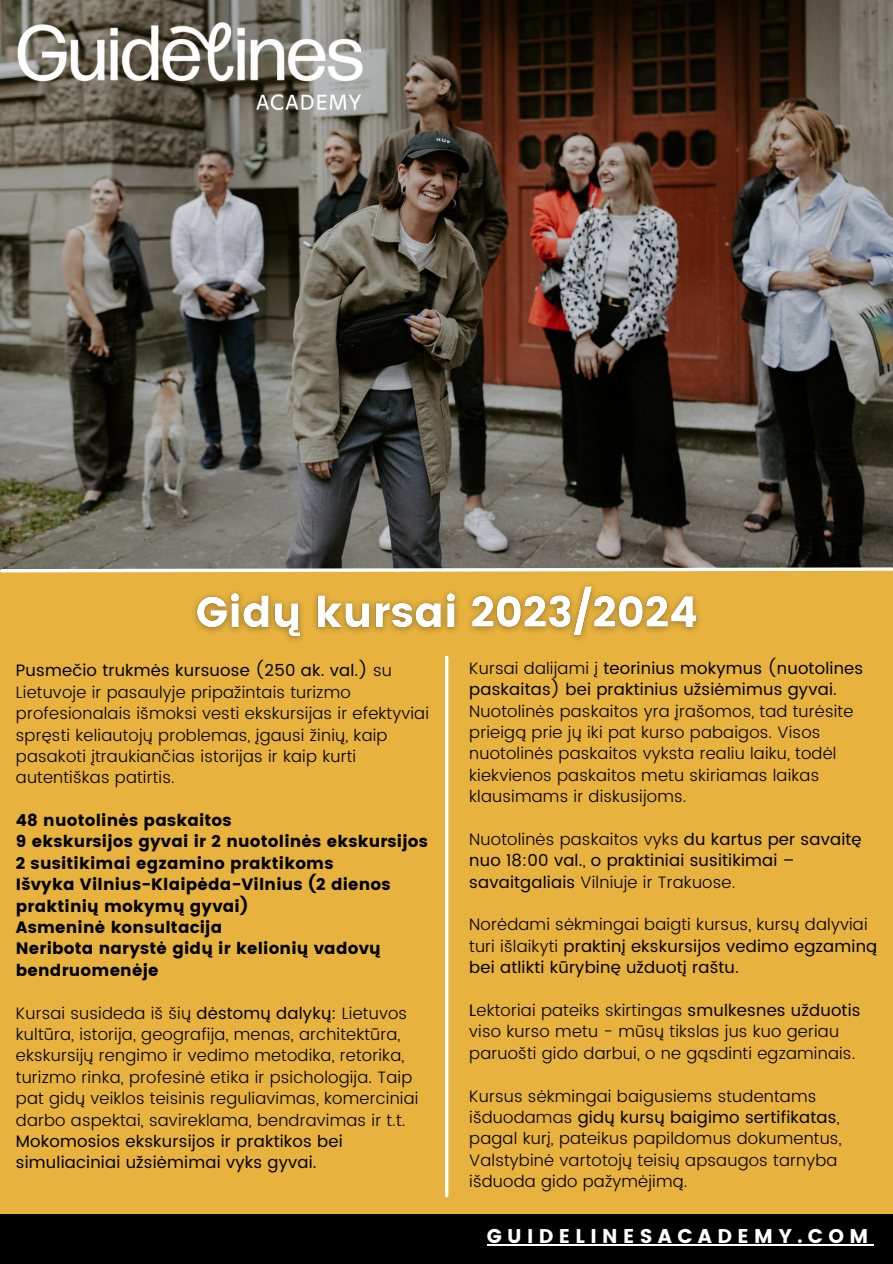
<style>
.page{position:relative;width:893px;height:1264px;background:#fff}
.page>*{position:absolute;margin:0;border:0;box-sizing:border-box;transform-origin:0 0}
.t1{font:19.8px "Poppins";letter-spacing:.27em;color:#fff}
.t2{font:300 16.5px/21.3px "Poppins";letter-spacing:.01em;color:#000}
.t3{font:16.5px/21.3px "Poppins";letter-spacing:.01em;color:#000}
.t4{font:16.5px/21.3px "Poppins";letter-spacing:.01em;color:#000}
.s1{font-weight:400}
.s2{font-weight:300}
</style>
<div class="page">
<div style="left:0;top:0;width:892px;height:1263px;background:#e7b23d"></div>
<div style="left:0;top:1214px;width:892px;height:49px;background:#000"></div>
<img style="left:0;top:0;width:892px;height:565px">
<img style="left:0;top:0;width:422px;height:168px">
<hr style="left:445px;top:657px;width:3px;height:538px;background:#fff">
<hr style="left:486px;top:1244px;width:387px;height:1px;background:#fff">
<img style="left:194px;top:585px;width:505px;height:56px">
<svg style="left:0;top:565px;width:892px;height:8px;background:#bbb19a"></svg>
<p class="t2" style="left:16px;top:660px;width:414px"><span class="s1">Pusmečio trukmės kursuose (250 ak. val.)</span> su Lietuvoje ir pasaulyje pripažintais turizmo profesionalais išmoksi vesti ekskursijas ir efektyviai spręsti keliautojų problemas, įgausi žinių, kaip pasakoti įtraukiančias istorijas ir kaip kurti autentiškas patirtis.</p>
<p class="t4" style="left:16px;top:809px;width:217px">48 nuotolinės paskaitos</p>
<p class="t4" style="left:16px;top:831px;width:413px">9 ekskursijos gyvai ir 2 nuotolinės ekskursijos</p>
<p class="t4" style="left:16px;top:852px;width:319px">2 susitikimai egzamino praktikoms</p>
<p class="t4" style="left:16px;top:873px;width:376px">Išvyka Vilnius-Klaipėda-Vilnius (2 dienos praktinių mokymų gyvai)</p>
<p class="t4" style="left:16px;top:916px;width:208px">Asmeninė konsultacija</p>
<p class="t4" style="left:16px;top:938px;width:360px">Neribota narystė gidų ir kelionių vadovų bendruomenėje</p>
<p class="t2" style="left:16px;top:1002px;width:404px">Kursai susideda iš šių <span class="s1">dėstomų dalykų:</span> Lietuvos kultūra, istorija, geografija, menas, architektūra, ekskursijų rengimo ir vedimo metodika, retorika, turizmo rinka, profesinė etika ir psichologija. Taip pat gidų veiklos teisinis reguliavimas, komerciniai darbo aspektai, savireklama, bendravimas ir t.t.<br><span class="s1">Mokomosios ekskursijos ir praktikos bei simuliaciniai užsiėmimai vyks gyvai.</span></p>
<p class="t2" style="left:469px;top:657px;width:395px">Kursai dalijami į <span class="s1">teorinius mokymus (nuotolines paskaitas) bei praktinius užsiėmimus gyvai.<br></span>Nuotolinės paskaitos yra įrašomos, tad turėsite prieigą prie jų iki pat kurso pabaigos. Visos nuotolinės paskaitos vyksta realiu laiku, todėl kiekvienos paskaitos metu skiriamas laikas klausimams ir diskusijoms.</p>
<p class="t3" style="left:469px;top:828px;width:394px"><span class="s2">Nuotolinės paskaitos vyks</span> du kartus per savaitę nuo 18:00 val.<span class="s2">,</span> o praktiniai susitikimai – savaitgaliais <span class="s2">Vilniuje ir Trakuose.</span></p>
<p class="t3" style="left:469px;top:914px;width:409px"><span class="s2">Norėdami sėkmingai baigti kursus, kursų dalyviai turi išlaikyti</span> praktinį ekskursijos vedimo egzaminą bei atlikti kūrybinę užduotį raštu.</p>
<p class="t2" style="left:469px;top:999px;width:393px"><span class="s1">L</span>ektoriai pateiks skirtingas <span class="s1">smulkesnes užduotis </span>viso kurso metu - mūsų tikslas jus kuo geriau paruošti gido darbui, o ne gąsdinti egzaminais.</p>
<p class="t2" style="left:469px;top:1085px;width:374px">Kursus sėkmingai baigusiems studentams išduodamas <span class="s1">gidų kursų baigimo sertifikatas</span>, pagal kurį, pateikus papildomus dokumentus, Valstybinė vartotojų teisių apsaugos tarnyba išduoda gido pažymėjimą.</p>
<p class="t1" style="left:486px;top:1224px;width:383px">GUIDELINESACADEMY.COM</p>
</div>
